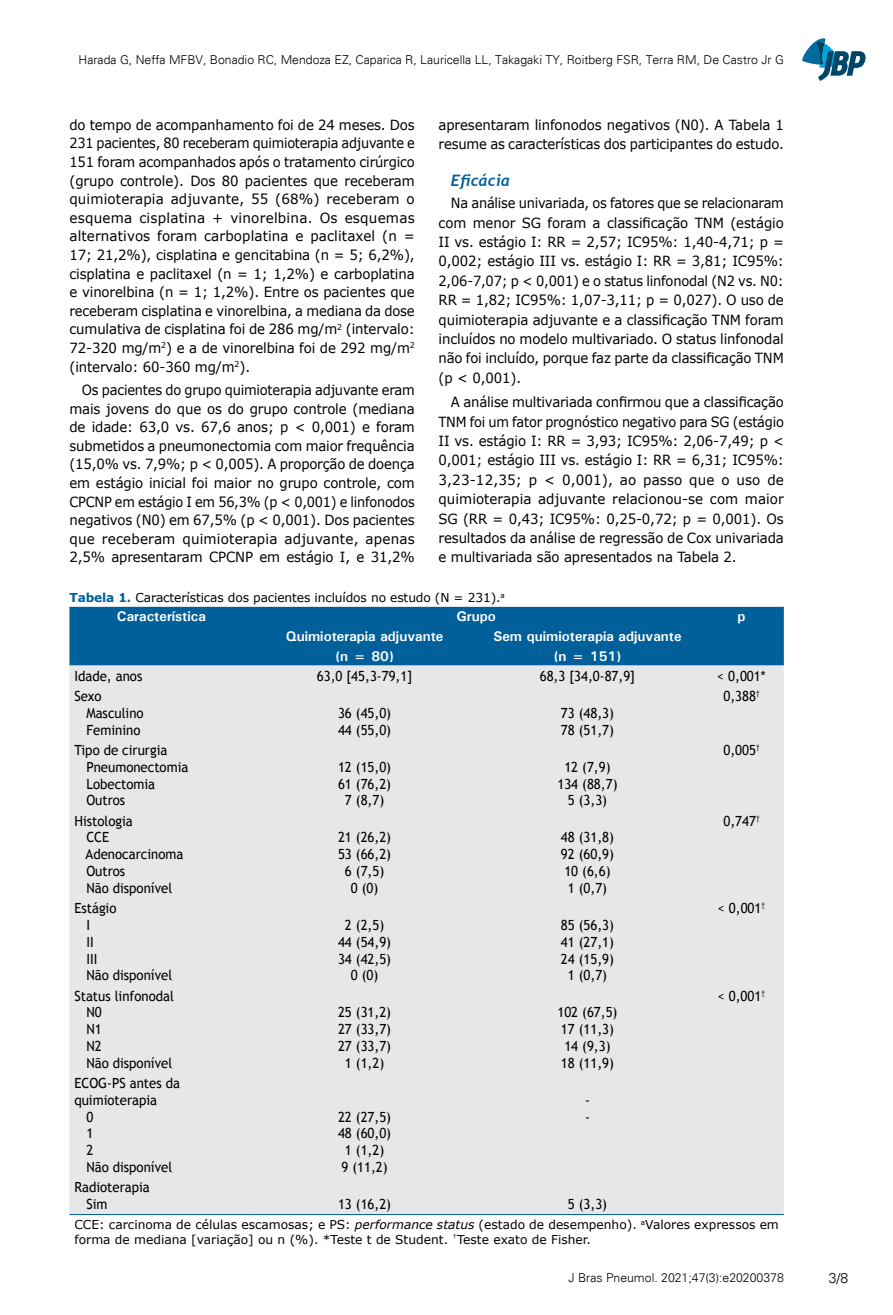
<style>
.page{position:relative;width:893px;height:1315px;background:#fff}
.page>*{position:absolute;margin:0;border:0;box-sizing:border-box;transform-origin:0 0}
.t1{font:italic 700 15.75px "Trebuchet";color:#01609a}
.t2{font:14px/18.6px "Verdana";letter-spacing:-.01em;color:#000;text-align:justify;scale:.93 1}
.t3{font:14px/18.6px "Verdana";letter-spacing:-.01em;color:#000;text-align:justify;scale:.95 1}
.t4{font:14px/16.8px "Trebuchet MS";color:#000;scale:.94 1}
.t5{font:14px/19.4px "Verdana";letter-spacing:-.01em;color:#000;text-align:justify;scale:.94 1}
.t6{font:700 14px "Univers";color:#fff}
.t7{font:300 14px "Univers";color:#000}
.t8{font:12.25px/14.7px "Verdana";color:#000}
.t9{font:300 12.25px "Univers";color:#000}
.s1{font-weight:700;color:#01609a}
.s2{font-style:italic}
</style>
<div class="page">
<svg style="left:802px;top:38px;width:64px;height:43px"></svg>
<div style="left:69px;top:607px;width:715px;height:58px;background:#01609a"></div>
<div style="left:69px;top:665px;width:715px;height:549px;background:#e6e7e8"></div>
<hr style="left:69px;top:1214px;width:184px;height:1px;background:#01609a">
<hr style="left:253px;top:1214px;width:223px;height:1px;background:#01609a">
<hr style="left:476px;top:1214px;width:223px;height:1px;background:#01609a">
<hr style="left:699px;top:1214px;width:85px;height:1px;background:#01609a">
<p class="t9" style="left:79px;top:52px;width:707px">Harada G, Neffa MFBV, Bonadio RC, Mendoza EZ, Caparica R, Lauricella LL, Takagaki TY, Roitberg FSR, Terra RM, De Castro Jr G</p>
<p class="t3" style="left:439px;top:115px;width:365px;line-height:19.4px">apresentaram linfonodos negativos (N0). A Tabela 1 resume as características dos participantes do estudo.</p>
<p class="t1" style="left:451px;top:171px;width:61px">Eficácia</p>
<p class="t2" style="left:439px;top:194px;width:373px;line-height:19.4px;text-indent:12px">Na análise univariada, os fatores que se relacionaram com menor SG foram a classificação TNM (estágio II vs. estágio I: RR = 2,57; IC95%: 1,40-4,71; p = 0,002; estágio III vs. estágio I: RR = 3,81; IC95%:<br>2,06-7,07; p &lt; 0,001) e o status linfonodal (N2 vs. N0:<br>RR = 1,82; IC95%: 1,07-3,11; p = 0,027). O uso de quimioterapia adjuvante e a classificação TNM foram incluídos no modelo multivariado. O status linfonodal não foi incluído, porque faz parte da classificação TNM (p &lt; 0,001).</p>
<p class="t5" style="left:439px;top:392px;width:369px;text-indent:12px">A análise multivariada confirmou que a classificação TNM foi um fator prognóstico negativo para SG (estágio II vs. estágio I: RR = 3,93; IC95%: 2,06-7,49; p &lt; 0,001; estágio III vs. estágio I: RR = 6,31; IC95%:<br>3,23-12,35; p &lt; 0,001), ao passo que o uso de quimioterapia adjuvante relacionou-se com maior SG (RR = 0,43; IC95%: 0,25-0,72; p = 0,001). Os resultados da análise de regressão de Cox univariada e multivariada são apresentados na Tabela 2.</p>
<p class="t8" style="left:69px;top:590px;width:437px"><span class="s1">Tabela 1.</span> Características dos pacientes incluídos no estudo (N = 231).<sup>a</sup></p>
<p class="t6" style="left:117px;top:608px;width:90px">Característica</p>
<p class="t6" style="left:457px;top:608px;width:41px">Grupo</p>
<p class="t6" style="left:737px;top:608px;width:10px">p</p>
<p class="t6" style="left:286px;top:627px;width:159px">Quimioterapia adjuvante</p>
<p class="t6" style="left:493px;top:627px;width:190px">Sem quimioterapia adjuvante</p>
<p class="t6" style="left:335px;top:647px;width:60px">(n = 80)</p>
<p class="t6" style="left:554px;top:647px;width:69px">(n = 151)</p>
<p class="t4" style="left:74px;top:667px;width:74px">Idade, anos</p>
<p class="t4" style="left:317px;top:667px;width:103px">63,0 [45,3-79,1]</p>
<p class="t4" style="left:540px;top:667px;width:103px">68,3 [34,0-87,9]</p>
<p class="t4" style="left:717px;top:667px;width:53px">&lt; 0,001*</p>
<p class="t4" style="left:86px;top:688px;width:63px;text-indent:-12px">Sexo<br>Masculino<br>Feminino</p>
<p class="t3" style="left:69px;top:116px;width:365px">do tempo de acompanhamento foi de 24 meses. Dos 231 pacientes, 80 receberam quimioterapia adjuvante e 151 foram acompanhados após o tratamento cirúrgico (grupo controle). Dos 80 pacientes que receberam quimioterapia adjuvante, 55 (68%) receberam o esquema cisplatina + vinorelbina. Os esquemas alternativos foram carboplatina e paclitaxel (n = 17; 21,2%), cisplatina e gencitabina (n = 5; 6,2%), cisplatina e paclitaxel (n = 1; 1,2%) e carboplatina e vinorelbina (n = 1; 1,2%). Entre os pacientes que receberam cisplatina e vinorelbina, a mediana da dose cumulativa de cisplatina foi de 286 mg/m<sup>2</sup> (intervalo:<br>72-320 mg/m<sup>2</sup>) e a de vinorelbina foi de 292 mg/m<sup>2 </sup>(intervalo: 60-360 mg/m<sup>2</sup>).</p>
<p class="t2" style="left:69px;top:381px;width:373px;text-indent:12px">Os pacientes do grupo quimioterapia adjuvante eram mais jovens do que os do grupo controle (mediana de idade: 63,0 vs. 67,6 anos; p &lt; 0,001) e foram submetidos a pneumonectomia com maior frequência (15,0% vs. 7,9%; p &lt; 0,005). A proporção de doença em estágio inicial foi maior no grupo controle, com CPCNP em estágio I em 56,3% (p &lt; 0,001) e linfonodos negativos (N0) em 67,5% (p &lt; 0,001). Dos pacientes que receberam quimioterapia adjuvante, apenas 2,5% apresentaram CPCNP em estágio I, e 31,2%</p>
<p class="t4" style="left:723px;top:688px;width:40px">0,388<sup>†</sup></p>
<p class="t4" style="left:338px;top:705px;width:58px">36 (45,0)<br>44 (55,0)</p>
<p class="t4" style="left:561px;top:705px;width:58px">73 (48,3)<br>78 (51,7)</p>
<p class="t4" style="left:86px;top:742px;width:110px;text-indent:-12px">Tipo de cirurgia<br>Pneumonectomia<br>Lobectomia<br>Outros</p>
<p class="t4" style="left:86px;top:812px;width:106px;text-indent:-11px">Histologia<br>CCE<br>Adenocarcinoma<br>Outros<br>Não disponível</p>
<p class="t4" style="left:86px;top:900px;width:93px;text-indent:-12px">Estágio<br>I<br>II<br>III<br>Não disponível</p>
<p class="t4" style="left:86px;top:987px;width:95px;text-indent:-12px">Status linfonodal<br>N0<br>N1<br>N2<br>Não disponível</p>
<p class="t4" style="left:74px;top:1075px;width:114px">ECOG-PS antes da</p>
<p class="t4" style="left:74px;top:1091px;width:90px">quimioterapia</p>
<p class="t4" style="left:86px;top:1108px;width:9px">0</p>
<p class="t4" style="left:86px;top:1125px;width:9px">1</p>
<p class="t4" style="left:86px;top:1142px;width:9px">2</p>
<p class="t4" style="left:86px;top:1159px;width:93px">Não disponível</p>
<p class="t4" style="left:338px;top:758px;width:58px;text-align:center">12 (15,0)<br>61 (76,2)<br>7 (8,7)</p>
<p class="t4" style="left:557px;top:758px;width:65px;text-align:center">12 (7,9)<br>134 (88,7)<br>5 (3,3)</p>
<p class="t4" style="left:338px;top:829px;width:58px;text-align:center">21 (26,2)<br>53 (66,2)<br>6 (7,5)<br>0 (0)</p>
<p class="t4" style="left:561px;top:829px;width:58px;text-align:center">48 (31,8)<br>92 (60,9)<br>10 (6,6)<br>1 (0,7)</p>
<p class="t4" style="left:338px;top:916px;width:58px;text-align:center">2 (2,5)<br>44 (54,9)<br>34 (42,5)<br>0 (0)</p>
<p class="t4" style="left:561px;top:916px;width:58px;text-align:center">85 (56,3)<br>41 (27,1)<br>24 (15,9)<br>1 (0,7)</p>
<p class="t4" style="left:338px;top:1004px;width:58px;text-align:center">25 (31,2)<br>27 (33,7)<br>27 (33,7)<br>1 (1,2)</p>
<p class="t4" style="left:557px;top:1004px;width:65px">102 (67,5)<br>17 (11,3)<br>14 (9,3)<br>18 (11,9)</p>
<p class="t4" style="left:338px;top:1108px;width:58px;text-align:center">22 (27,5)<br>48 (60,0)<br>1 (1,2)<br>9 (11,2)</p>
<p class="t4" style="left:585px;top:1091px;width:7px">- -</p>
<p class="t4" style="left:723px;top:742px;width:40px">0,005<sup>†</sup></p>
<p class="t4" style="left:723px;top:812px;width:40px">0,747<sup>†</sup></p>
<p class="t4" style="left:718px;top:900px;width:52px">&lt; 0,001<sup>†</sup></p>
<p class="t4" style="left:718px;top:987px;width:52px">&lt; 0,001<sup>†</sup></p>
<p class="t4" style="left:86px;top:1179px;width:69px;text-indent:-12px">Radioterapia<br>Sim</p>
<p class="t4" style="left:338px;top:1196px;width:58px">13 (16,2)</p>
<p class="t4" style="left:568px;top:1196px;width:43px">5 (3,3)</p>
<p class="t8" style="left:74px;top:1217px;width:706px">CCE: carcinoma de células escamosas; e PS: <span class="s2">performance status</span> (estado de desempenho). <sup>a</sup>Valores expressos em forma de mediana [variação] ou n (%). *Teste t de Student. <sup>†</sup>Teste exato de Fisher.</p>
<p class="t9" style="left:569px;top:1270px;width:217px">J Bras Pneumol. 2021;47(3):e20200378</p>
<p class="t7" style="left:829px;top:1269px;width:21px">3/8</p>
</div>
